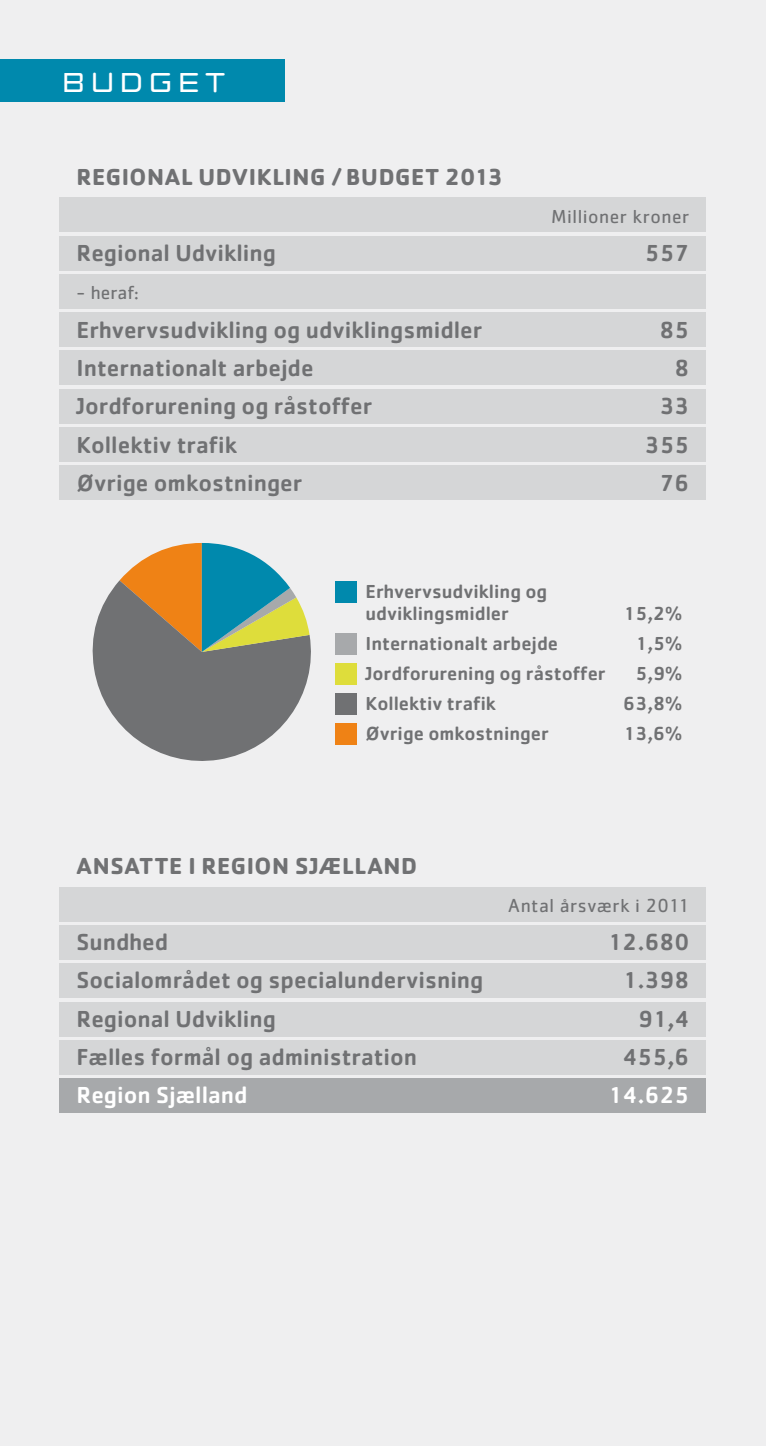
<style>
.page{position:relative;width:766px;height:1446px;background:#fff}
.page>*{position:absolute;margin:0;border:0;box-sizing:border-box;transform-origin:0 0}
.t1{font:27px "REGIONSJAELLANDLUKKET";letter-spacing:.015em;color:#fff}
.Skematekst{font:500 24px "Cachet Std";color:#707173}
.Rubrik{font:700 24px "Cachet Std";letter-spacing:.025em;color:#707173}
.Skematekst-2{font:500 24px "Cachet Std";color:#fff}
.Lille_tekst{font:500 24px "Cachet Std";color:#707173}
.t2{font:500 19.5px "Cachet Std";color:#707173}
.Lille_tekst-2{font:19.5px "Cachet Std";letter-spacing:.03em;color:#707173}
.Skematekst-3{font:19.5px "Cachet Std";color:#707173}
</style>
<div class="page">
<div style="left:0;top:0;width:765px;height:1446px;background:#efeff0"></div>
<div style="left:0;top:60px;width:284px;height:42px;background:#0089ad"></div>
<div style="left:60px;top:198px;width:646px;height:34px;background:#d5d6d7"></div>
<div style="left:60px;top:236px;width:646px;height:34px;background:#d5d6d7"></div>
<div style="left:60px;top:274px;width:646px;height:34px;background:#d5d6d7"></div>
<div style="left:60px;top:313px;width:646px;height:34px;background:#d5d6d7"></div>
<div style="left:60px;top:351px;width:646px;height:34px;background:#d5d6d7"></div>
<div style="left:60px;top:389px;width:646px;height:34px;background:#d5d6d7"></div>
<div style="left:60px;top:427px;width:646px;height:34px;background:#d5d6d7"></div>
<div style="left:60px;top:466px;width:646px;height:34px;background:#d5d6d7"></div>
<svg style="left:92px;top:543px;width:219px;height:218px"></svg>
<div style="left:60px;top:887px;width:646px;height:34px;background:#d5d6d7"></div>
<div style="left:60px;top:925px;width:646px;height:34px;background:#d5d6d7"></div>
<div style="left:60px;top:964px;width:646px;height:34px;background:#d5d6d7"></div>
<div style="left:60px;top:1002px;width:646px;height:34px;background:#d5d6d7"></div>
<div style="left:60px;top:1040px;width:646px;height:34px;background:#d5d6d7"></div>
<div style="left:60px;top:1078px;width:646px;height:34px;background:#a7a9ab"></div>
<div style="left:335px;top:581px;width:22px;height:21px;background:#0089ad"></div>
<div style="left:335px;top:634px;width:22px;height:21px;background:#a7a9ab"></div>
<div style="left:335px;top:664px;width:22px;height:21px;background:#dedd3b"></div>
<div style="left:335px;top:694px;width:22px;height:21px;background:#707173"></div>
<div style="left:335px;top:724px;width:22px;height:21px;background:#ef8215"></div>
<p class="t1" style="left:60px;top:65px;width:167px">BUDGET</p>
<p class="Rubrik" style="left:77px;top:161px;width:428px">REGIONAL UDVIKLING / BUDGET 2013</p>
<p class="Lille_tekst-2" style="left:551px;top:205px;width:140px">Millioner kroner</p>
<p class="Skematekst" style="left:77px;top:238px;width:201px">Regional Udvikling</p>
<p class="Skematekst" style="left:644px;top:238px;width:46px">557</p>
<p class="Skematekst-3" style="left:77px;top:281px;width:64px">- heraf:</p>
<p class="Skematekst" style="left:77px;top:315px;width:407px">Erhvervsudvikling og udviklingsmidler</p>
<p class="Skematekst" style="left:659px;top:315px;width:31px">85</p>
<p class="Skematekst" style="left:77px;top:353px;width:238px">Internationalt arbejde</p>
<p class="Skematekst" style="left:674px;top:353px;width:16px">8</p>
<p class="Skematekst" style="left:77px;top:391px;width:297px">Jordforurening og råstoffer</p>
<p class="Skematekst" style="left:659px;top:391px;width:31px">33</p>
<p class="Skematekst" style="left:77px;top:430px;width:162px">Kollektiv trafik</p>
<p class="Skematekst" style="left:644px;top:430px;width:46px">355</p>
<p class="Skematekst" style="left:77px;top:468px;width:227px">Øvrige omkostninger</p>
<p class="Skematekst" style="left:659px;top:468px;width:31px">76</p>
<p class="t2" style="left:365px;top:579px;width:183px">Erhvervsudvikling og</p>
<p class="t2" style="left:365px;top:602px;width:145px">udviklingsmidler</p>
<p class="t2" style="left:623px;top:602px;width:60px">15,2%</p>
<p class="t2" style="left:365px;top:632px;width:194px">Internationalt arbejde</p>
<p class="t2" style="left:635px;top:632px;width:48px">1,5%</p>
<p class="t2" style="left:365px;top:662px;width:242px">Jordforurening og råstoffer</p>
<p class="t2" style="left:635px;top:662px;width:48px">5,9%</p>
<p class="t2" style="left:365px;top:692px;width:132px">Kollektiv trafik</p>
<p class="t2" style="left:623px;top:692px;width:60px">63,8%</p>
<p class="t2" style="left:365px;top:722px;width:185px">Øvrige omkostninger</p>
<p class="t2" style="left:623px;top:722px;width:60px">13,6%</p>
<p class="Rubrik" style="left:77px;top:850px;width:342px">ANSATTE I REGION SJÆLLAND</p>
<p class="Lille_tekst-2" style="left:508px;top:894px;width:183px">Antal årsværk i 2011</p>
<p class="Lille_tekst" style="left:77px;top:927px;width:93px">Sundhed</p>
<p class="Lille_tekst" style="left:607px;top:927px;width:83px">12.680</p>
<p class="Skematekst" style="left:77px;top:965px;width:408px">Socialområdet og specialundervisning</p>
<p class="Skematekst" style="left:622px;top:965px;width:68px">1.398</p>
<p class="Skematekst" style="left:77px;top:1004px;width:201px">Regional Udvikling</p>
<p class="Skematekst" style="left:637px;top:1004px;width:53px">91,4</p>
<p class="Skematekst" style="left:77px;top:1042px;width:342px">Fælles formål og administration</p>
<p class="Skematekst" style="left:622px;top:1042px;width:68px">455,6</p>
<p class="Skematekst-2" style="left:77px;top:1080px;width:172px">Region Sjælland</p>
<p class="Skematekst-2" style="left:608px;top:1080px;width:83px">14.625</p>
</div>
